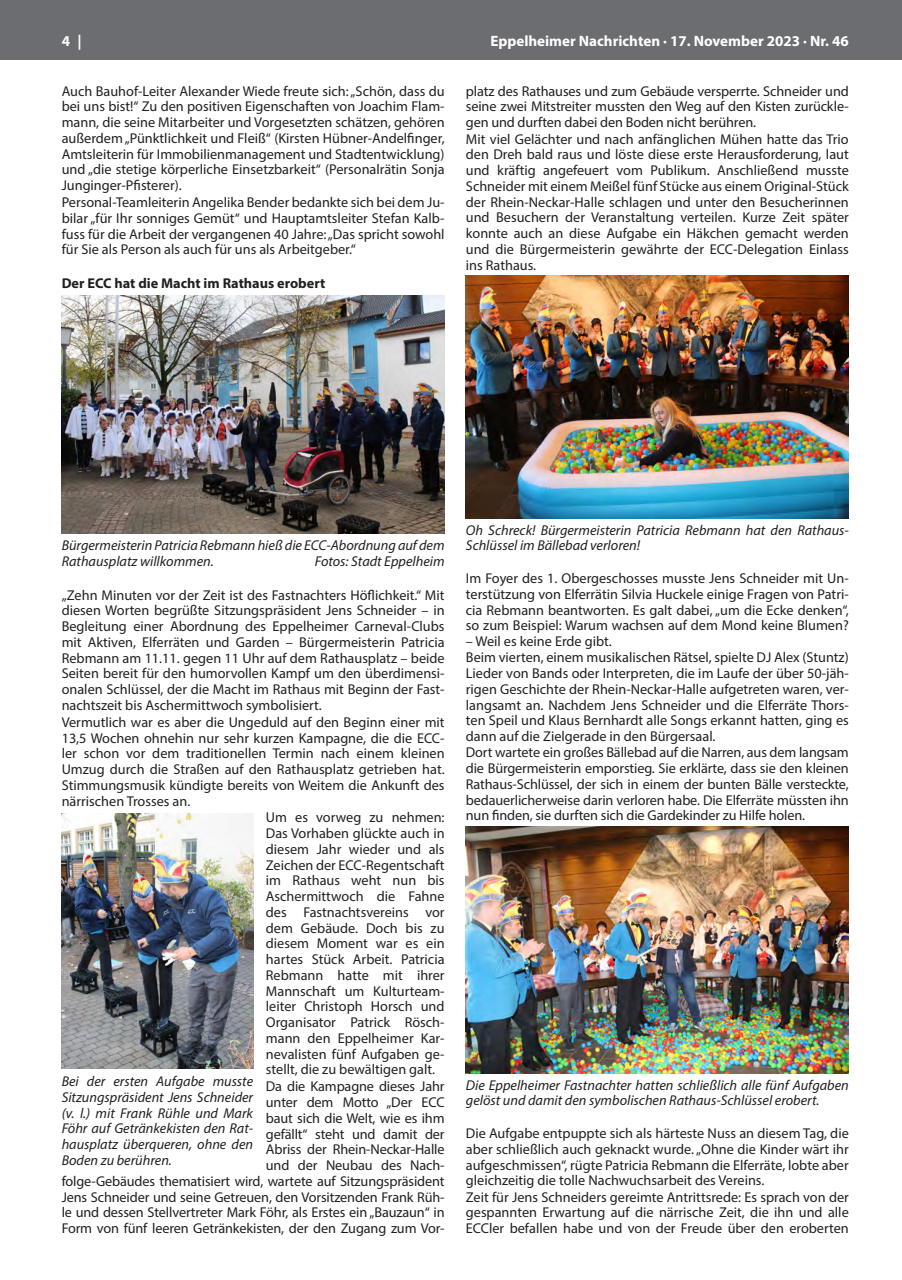
<style>
.page{position:relative;width:902px;height:1280px;background:#fff}
.page>*{position:absolute;margin:0;border:0;box-sizing:border-box;transform-origin:0 0}
.t1{font:700 15px "Myriad Pro";color:#fff}
.NM_Textblock{font:14.25px/15.8px "Myriad Pro";letter-spacing:-.005em;color:#231f20;text-align:justify}
.NM_Textblock-2{font:italic 14.25px/15.8px "Myriad Pro";color:#231f20}
.NM_Textblock-3{font:700 14.25px "Myriad Pro";color:#231f20}
</style>
<div class="page">
<div style="left:0;top:0;width:901px;height:60px;background:#6c6d70"></div>
<img style="left:466px;top:276px;width:382px;height:242px">
<img style="left:466px;top:827px;width:382px;height:246px">
<img style="left:62px;top:295px;width:382px;height:238px">
<img style="left:62px;top:814px;width:191px;height:255px">
<p class="t1" style="left:62px;top:31px;width:22px">4 |</p>
<p class="t1" style="left:490px;top:31px;width:360px">Eppelheimer Nachrichten · 17. November 2023 · Nr. 46</p>
<p class="NM_Textblock" style="left:466px;top:83px;width:384px">platz des Rathauses und zum Gebäude versperrte. Schneider und seine zwei Mitstreiter mussten den Weg auf den Kisten zurückle&shy;gen und durften dabei den Boden nicht berühren.</p>
<p class="NM_Textblock" style="left:466px;top:131px;width:384px">Mit viel Gelächter und nach anfänglichen Mühen hatte das Trio den Dreh bald raus und löste diese erste Herausforderung, laut und kräftig angefeuert vom Publikum. Anschließend musste Schneider mit einem Meißel fünf Stücke aus einem Original-Stück der Rhein-Neckar-Halle schlagen und unter den Besucherinnen und Besuchern der Veranstaltung verteilen. Kurze Zeit später konnte auch an diese Aufgabe ein Häkchen gemacht werden und die Bürgermeisterin gewährte der ECC-Delegation Einlass ins Rathaus.</p>
<p class="NM_Textblock" style="left:62px;top:83px;width:384px">Auch Bauhof-Leiter Alexander Wiede freute sich: „Schön, dass du bei uns bist!“ Zu den positiven Eigenschaften von Joachim Flam&shy;mann, die seine Mitarbeiter und Vorgesetzten schätzen, gehören außerdem „Pünktlichkeit und Fleiß“ (Kirsten Hübner-Andelfinger, Amtsleiterin für Immobilienmanagement und Stadtentwicklung) und „die stetige körperliche Einsetzbarkeit“ (Personalrätin Sonja Junginger-Pfisterer).</p>
<p class="NM_Textblock" style="left:62px;top:194px;width:384px">Personal-Teamleiterin Angelika Bender bedankte sich bei dem Ju&shy;bilar „für Ihr sonniges Gemüt“ und Hauptamtsleiter Stefan Kalb&shy;fuss für die Arbeit der vergangenen 40 Jahre: „Das spricht sowohl für Sie als Person als auch für uns als Arbeitgeber.“</p>
<p class="NM_Textblock-3" style="left:62px;top:274px;width:265px">Der ECC hat die Macht im Rathaus erobert</p>
<p class="NM_Textblock-2" style="left:62px;top:537px;width:384px">Bürgermeisterin Patricia Rebmann hieß die ECC-Abordnung auf dem<br>Rathausplatz willkommen.</p>
<p class="NM_Textblock-2" style="left:315px;top:553px;width:131px">Fotos: Stadt Eppelheim</p>
<p class="NM_Textblock" style="left:62px;top:587px;width:384px">„Zehn Minuten vor der Zeit ist des Fastnachters Höflichkeit.“ Mit diesen Worten begrüßte Sitzungspräsident Jens Schneider – in Begleitung einer Abordnung des Eppelheimer Carneval-Clubs mit Aktiven, Elferräten und Garden – Bürgermeisterin Patricia Rebmann am 11.11. gegen 11 Uhr auf dem Rathausplatz – beide Seiten bereit für den humorvollen Kampf um den überdimensi&shy;onalen Schlüssel, der die Macht im Rathaus mit Beginn der Fast&shy;nachtszeit bis Aschermittwoch symbolisiert.</p>
<p class="NM_Textblock" style="left:62px;top:714px;width:384px">Vermutlich war es aber die Ungeduld auf den Beginn einer mit 13,5 Wochen ohnehin nur sehr kurzen Kampagne, die die ECC&shy;ler schon vor dem traditionellen Termin nach einem kleinen Umzug durch die Straßen auf den Rathausplatz getrieben hat.<br>Stimmungsmusik kündigte bereits von Weitem die Ankunft des närrischen Trosses an.</p>
<p class="NM_Textblock" style="left:266px;top:810px;width:180px">Um es vorweg zu nehmen:<br>Das Vorhaben glückte auch in diesem Jahr wieder und als Zeichen der ECC-Regentschaft im Rathaus weht nun bis Aschermittwoch die Fahne des Fastnachtsvereins vor dem Gebäude. Doch bis zu diesem Moment war es ein hartes Stück Arbeit. Patricia Rebmann hatte mit ihrer Mannschaft um Kulturteam&shy;leiter Christoph Horsch und Organisator Patrick Rösch&shy;mann den Eppelheimer Kar&shy;nevalisten fünf Aufgaben ge&shy;stellt, die zu bewältigen galt.</p>
<p class="NM_Textblock" style="left:62px;top:1078px;width:384px;text-align:right">Da die Kampagne dieses Jahr<br>unter dem Motto „Der ECC<br>baut sich die Welt, wie es ihm<br>gefällt“ steht und damit der<br>Abriss der Rhein-Neckar-Halle<br>und der Neubau des Nach-<br>folge-Gebäudes thematisiert wird, wartete auf Sitzungspräsident Jens Schneider und seine Getreuen, den Vorsitzenden Frank Rüh&shy;le und dessen Stellvertreter Mark Föhr, als Erstes ein „Bauzaun“ in Form von fünf leeren Getränkekisten, der den Zugang zum Vor-</p>
<p class="NM_Textblock-2" style="left:62px;top:1073px;width:193px;text-align:justify">Bei der ersten Aufgabe musste Sitzungspräsident Jens Schneider (v. l.) mit Frank Rühle und Mark Föhr auf Getränkekisten den Rat&shy;hausplatz überqueren, ohne den Boden zu berühren.</p>
<p class="NM_Textblock-2" style="left:466px;top:522px;width:384px">Oh Schreck! Bürgermeisterin Patricia Rebmann hat den Rathaus-<br>Schlüssel im Bällebad verloren!</p>
<p class="NM_Textblock" style="left:466px;top:570px;width:384px">Im Foyer des 1. Obergeschosses musste Jens Schneider mit Un&shy;terstützung von Elferrätin Silvia Huckele einige Fragen von Patri&shy;cia Rebmann beantworten. Es galt dabei, „um die Ecke denken“, so zum Beispiel: Warum wachsen auf dem Mond keine Blumen?</p>
<p class="NM_Textblock" style="left:466px;top:633px;width:147px">– Weil es keine Erde gibt.</p>
<p class="NM_Textblock" style="left:466px;top:649px;width:384px">Beim vierten, einem musikalischen Rätsel, spielte DJ Alex (Stuntz)<br>Lieder von Bands oder Interpreten, die im Laufe der über 50-jäh&shy;rigen Geschichte der Rhein-Neckar-Halle aufgetreten waren, ver&shy;langsamt an. Nachdem Jens Schneider und die Elferräte Thors&shy;ten Speil und Klaus Bernhardt alle Songs erkannt hatten, ging es dann auf die Zielgerade in den Bürgersaal.</p>
<p class="NM_Textblock" style="left:466px;top:744px;width:384px">Dort wartete ein großes Bällebad auf die Narren, aus dem langsam die Bürgermeisterin emporstieg. Sie erklärte, dass sie den kleinen Rathaus-Schlüssel, der sich in einem der bunten Bälle versteckte, bedauerlicherweise darin verloren habe. Die Elferräte müssten ihn nun finden, sie durften sich die Gardekinder zu Hilfe holen.</p>
<p class="NM_Textblock-2" style="left:466px;top:1077px;width:384px">Die Eppelheimer Fastnachter hatten schließlich alle fünf Aufgaben gelöst und damit den symbolischen Rathaus-Schlüssel erobert.</p>
<p class="NM_Textblock" style="left:466px;top:1125px;width:384px">Die Aufgabe entpuppte sich als härteste Nuss an diesem Tag, die aber schließlich auch geknackt wurde. „Ohne die Kinder wärt ihr aufgeschmissen“, rügte Patricia Rebmann die Elferräte, lobte aber gleichzeitig die tolle Nachwuchsarbeit des Vereins.</p>
<p class="NM_Textblock" style="left:466px;top:1189px;width:384px">Zeit für Jens Schneiders gereimte Antrittsrede: Es sprach von der gespannten Erwartung auf die närrische Zeit, die ihn und alle ECCler befallen habe und von der Freude über den eroberten</p>
</div>
